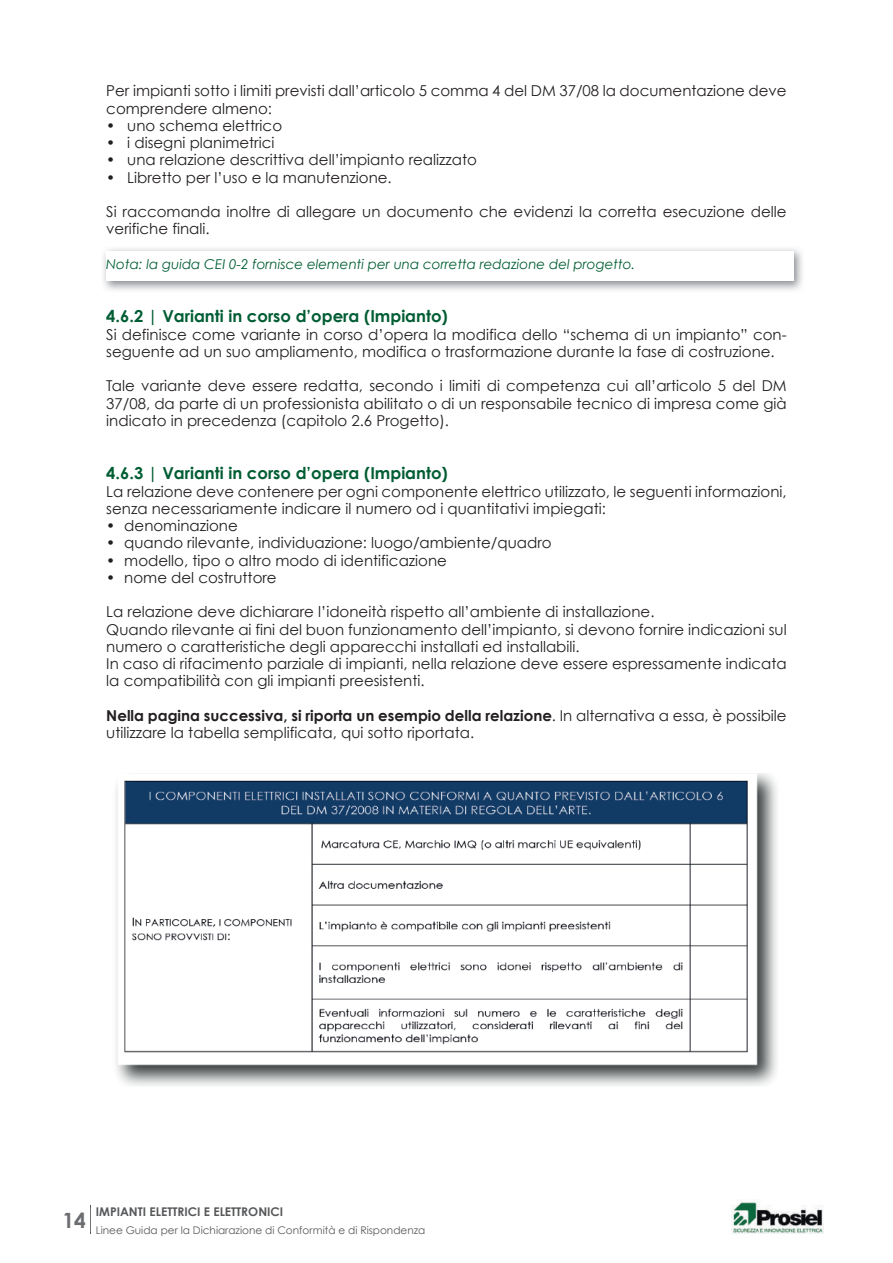
<style>
.page{position:relative;width:893px;height:1263px;background:#fff}
.page>*{position:absolute;margin:0;border:0;box-sizing:border-box;transform-origin:0 0}
.t1{font:700 21px "Century Gothic";color:#6c6d70}
.t2{font:700 16.5px "Century Gothic";color:#005d33}
.t3{font:15px/17.2px "Century Gothic";color:#231f20}
.t4{font:italic 13.5px "Century Gothic";color:#005d33}
.t5{font:700 12px "Century Gothic";color:#57585a}
.t6{font:10.5px "Century Gothic";color:#57585a}
.s1{font-weight:700}
</style>
<div class="page">
<svg style="left:90px;top:1206px;width:1px;height:28px"></svg>
<img style="left:731px;top:1199px;width:93px;height:35px">
<img style="left:103px;top:248px;width:699px;height:42px">
<div style="left:106px;top:252px;width:688px;height:29px;background:#fff"></div>
<img style="left:116px;top:774px;width:661px;height:312px">
<p class="t3" style="left:106px;top:82px;width:682px">Per impianti sotto i limiti previsti dall’articolo 5 comma 4 del DM 37/08 la documentazione deve comprendere almeno:</p>
<p class="t3" style="left:106px;top:117px;width:177px">• uno schema elettrico</p>
<p class="t3" style="left:106px;top:134px;width:170px">• i disegni planimetrici</p>
<p class="t3" style="left:106px;top:151px;width:372px">• una relazione descrittiva dell’impianto realizzato</p>
<p class="t3" style="left:106px;top:168px;width:287px">• Libretto per l’uso e la manutenzione.</p>
<p class="t3" style="left:106px;top:203px;width:682px">Si raccomanda inoltre di allegare un documento che evidenzi la corretta esecuzione delle verifiche finali.</p>
<p class="t4" style="left:106px;top:256px;width:530px">Nota: la guida CEI 0-2 fornisce elementi per una corretta redazione del progetto.</p>
<p class="t2" style="left:106px;top:306px;width:343px">4.6.2 | Varianti in corso d’opera (Impianto)</p>
<p class="t3" style="left:106px;top:325px;width:682px">Si definisce come variante in corso d’opera la modifica dello “schema di un impianto” con&shy;seguente ad un suo ampliamento, modifica o trasformazione durante la fase di costruzione.</p>
<p class="t3" style="left:106px;top:377px;width:682px;text-align:justify">Tale variante deve essere redatta, secondo i limiti di competenza cui all’articolo 5 del DM 37/08, da parte di un professionista abilitato o di un responsabile tecnico di impresa come già indicato in precedenza (capitolo 2.6 Progetto).</p>
<p class="t2" style="left:106px;top:463px;width:343px">4.6.3 | Varianti in corso d’opera (Impianto)</p>
<p class="t3" style="left:106px;top:482px;width:682px">La relazione deve contenere per ogni componente elettrico utilizzato, le seguenti informazioni, senza necessariamente indicare il numero od i quantitativi impiegati:</p>
<p class="t3" style="left:106px;top:517px;width:133px">• denominazione</p>
<p class="t3" style="left:106px;top:534px;width:447px">• quando rilevante, individuazione: luogo/ambiente/quadro</p>
<p class="t3" style="left:106px;top:551px;width:342px">• modello, tipo o altro modo di identificazione</p>
<p class="t3" style="left:106px;top:568px;width:172px">• nome del costruttore</p>
<p class="t3" style="left:106px;top:603px;width:682px">La relazione deve dichiarare l’idoneità rispetto all’ambiente di installazione.<br>Quando rilevante ai fini del buon funzionamento dell’impianto, si devono fornire indicazioni sul numero o caratteristiche degli apparecchi installati ed installabili.<br>In caso di rifacimento parziale di impianti, nella relazione deve essere espressamente indicata la compatibilità con gli impianti preesistenti.</p>
<p class="t3" style="left:106px;top:706px;width:682px"><span class="s1">Nella pagina successiva, si riporta un esempio della relazione</span>. In alternativa a essa, è possibile utilizzare la tabella semplificata, qui sotto riportata.</p>
<h1 class="t1" style="left:62px;top:1207px;width:25px">14</h1>
<p class="t5" style="left:96px;top:1204px;width:189px">IMPIANTI ELETTRICI E ELETTRONICI</p>
<p class="t6" style="left:96px;top:1224px;width:331px">Linee Guida per la Dichiarazione di Conformità e di Rispondenza</p>
</div>
